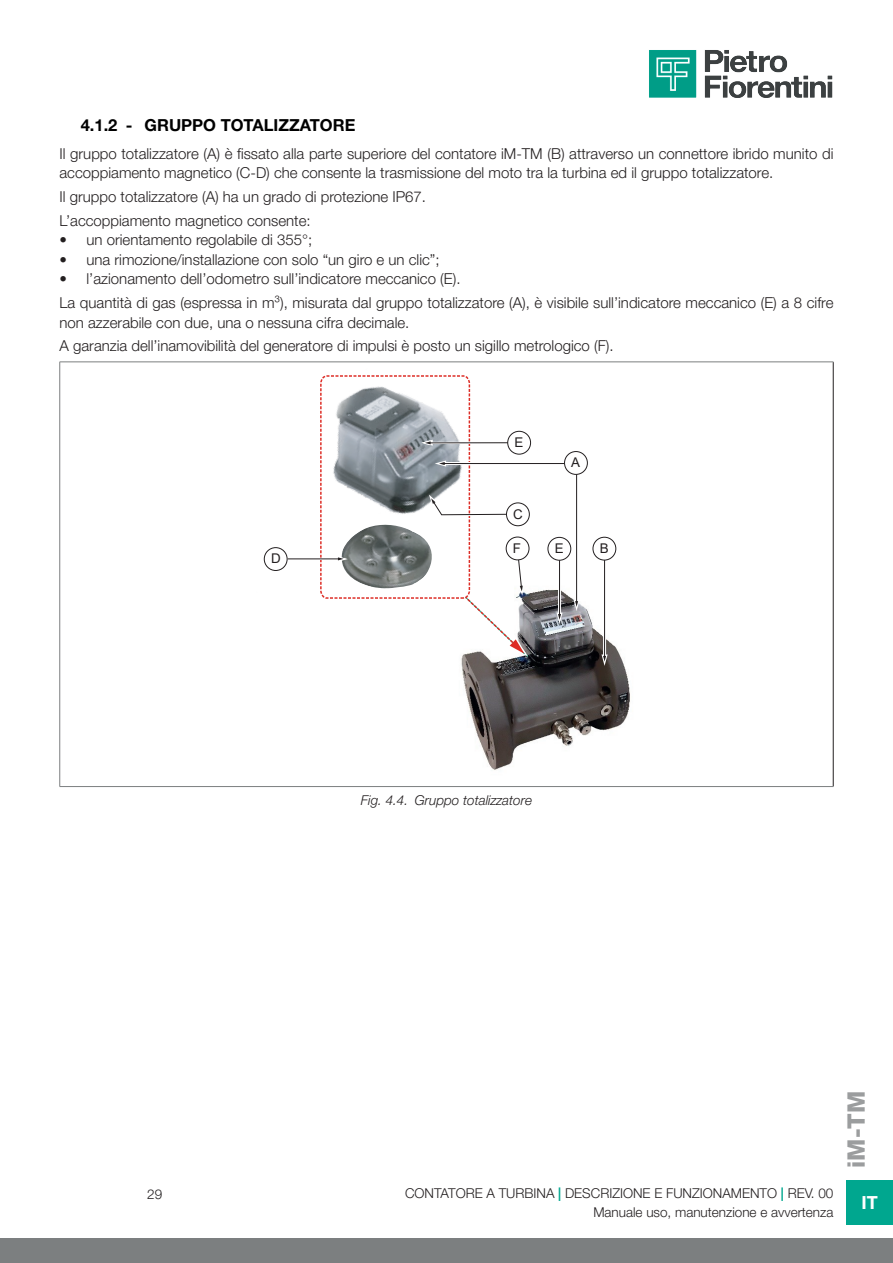
<style>
.page{position:relative;width:893px;height:1263px;background:#fff}
.page>*{position:absolute;margin:0;border:0;box-sizing:border-box;transform-origin:0 0}
.t1{font:800 24px "Helvetica Neue LT Pro";color:#9b9d9e}
.t2{font:700 18px "Helvetica Neue LT Pro";color:#fff}
.t3{font:700 16.5px "Helvetica Neue LT Pro";color:#000}
.t4{font:300 15px/23.7px "Helvetica Neue LT Pro";color:#231f20}
.t5{font:300 13.5px "Helvetica Neue LT Pro";color:#231f20}
.t6{font:italic 300 13.5px "Helvetica Neue LT Pro";color:#231f20}
.t7{font:13.35px "Arial";color:#231f20}
.s1{font-weight:700;color:#00a78f}
</style>
<div class="page">
<img style="left:649px;top:50px;width:184px;height:48px">
<div style="left:0;top:1238px;width:893px;height:25px;background:#7c7f80"></div>
<div style="left:846px;top:1180px;width:47px;height:45px;background:#00a78f"></div>
<hr style="left:833px;top:362px;width:1px;height:424px;background:#231f20">
<hr style="left:59px;top:362px;width:1px;height:424px;background:#7c7f80">
<hr style="left:60px;top:362px;width:773px;height:1px;background:#7c7f80">
<hr style="left:60px;top:786px;width:773px;height:1px;background:#7c7f80">
<img style="left:464px;top:562px;width:166px;height:208px">
<hr style="left:603px;top:587px;width:3px;height:70px;background:#fff">
<hr style="left:604px;top:560px;width:1px;height:97px;background:#231f20">
<svg style="left:601px;top:654px;width:7px;height:12px"></svg>
<div style="left:593px;top:537px;width:23px;height:23px;border:1px solid #231f20;border-radius:50%"></div>
<img style="left:263px;top:436px;width:289px;height:250px">
<div style="left:264px;top:548px;width:23px;height:22px;background:#fff;border-radius:50%"></div>
<div style="left:264px;top:547px;width:23px;height:24px;border:1px solid #231f20;border-radius:50%"></div>
<hr style="left:288px;top:558px;width:51px;height:1px;background:#231f20">
<svg style="left:508px;top:431px;width:23px;height:23px"></svg>
<div style="left:507px;top:431px;width:24px;height:23px;border:1px solid #231f20;border-radius:50%"></div>
<div style="left:506px;top:502px;width:24px;height:24px;border:1px solid #231f20;border-radius:50%"></div>
<hr style="left:444px;top:463px;width:121px;height:1px;background:#231f20">
<hr style="left:575px;top:490px;width:3px;height:112px;background:#fff">
<hr style="left:576px;top:474px;width:1px;height:128px;background:#231f20">
<svg style="left:573px;top:600px;width:7px;height:11px"></svg>
<div style="left:564px;top:451px;width:24px;height:24px;border:1px solid #231f20;border-radius:50%"></div>
<svg style="left:295px;top:375px;width:233px;height:311px"></svg>
<div style="left:506px;top:537px;width:23px;height:23px;background:#fff;border-radius:50%"></div>
<div style="left:506px;top:537px;width:23px;height:23px;border:1px solid #231f20;border-radius:50%"></div>
<hr style="left:558px;top:545px;width:3px;height:70px;background:#fff">
<hr style="left:559px;top:552px;width:1px;height:63px;background:#231f20">
<svg style="left:556px;top:613px;width:7px;height:11px"></svg>
<div style="left:548px;top:537px;width:23px;height:23px;background:#fff;border-radius:50%"></div>
<div style="left:548px;top:537px;width:23px;height:24px;border:1px solid #231f20;border-radius:50%"></div>
<p class="t3" style="left:81px;top:115px;width:276px">4.1.2 - GRUPPO TOTALIZZATORE</p>
<p class="t4" style="left:60px;top:143px;width:775px;line-height:19.5px">Il gruppo totalizzatore (A) è fissato alla parte superiore del contatore iM-TM (B) attraverso un connettore ibrido munito di accoppiamento magnetico (C-D) che consente la trasmissione del moto tra la turbina ed il gruppo totalizzatore.</p>
<p class="t4" style="left:60px;top:185px;width:368px">Il gruppo totalizzatore (A) ha un grado di protezione IP67.<br>L’accoppiamento magnetico consente:</p>
<p class="t4" style="left:60px;top:228px;width:254px">• un orientamento regolabile di 355°;</p>
<p class="t4" style="left:60px;top:247px;width:382px">• una rimozione/installazione con solo “un giro e un clic”;</p>
<p class="t4" style="left:60px;top:267px;width:775px">• l’azionamento dell’odometro sull’indicatore meccanico (E).<br>La quantità di gas (espressa in m³), misurata dal gruppo totalizzatore (A), è visibile sull’indicatore meccanico (E) a 8 cifre</p>
<p class="t4" style="left:60px;top:310px;width:556px">non azzerabile con due, una o nessuna cifra decimale.<br>A garanzia dell’inamovibilità del generatore di impulsi è posto un sigillo metrologico (F).</p>
<p class="t7" style="left:271px;top:549px;width:11px">D</p>
<p class="t7" style="left:514px;top:433px;width:10px">E</p>
<p class="t7" style="left:571px;top:453px;width:10px">A</p>
<p class="t7" style="left:513px;top:505px;width:11px">C</p>
<p class="t7" style="left:513px;top:539px;width:10px">F</p>
<p class="t7" style="left:555px;top:539px;width:10px">E</p>
<p class="t7" style="left:600px;top:539px;width:10px">B</p>
<p class="t6" style="left:361px;top:792px;width:173px">Fig. 4.4. Gruppo totalizzatore</p>
<p class="t5" style="left:147px;top:1185px;width:17px">29</p>
<p class="t5" style="left:405px;top:1185px;width:430px">CONTATORE A TURBINA <span class="s1">|</span> DESCRIZIONE E FUNZIONAMENTO <span class="s1">|</span> REV. 00</p>
<p class="t5" style="left:593px;top:1204px;width:242px">Manuale uso, manutenzione e avvertenza</p>
<h1 class="t1" style="left:842px;top:1168px;width:78px;rotate:-90deg">iM-TM</h1>
<p class="t2" style="left:861px;top:1191px;width:18px">IT</p>
</div>
